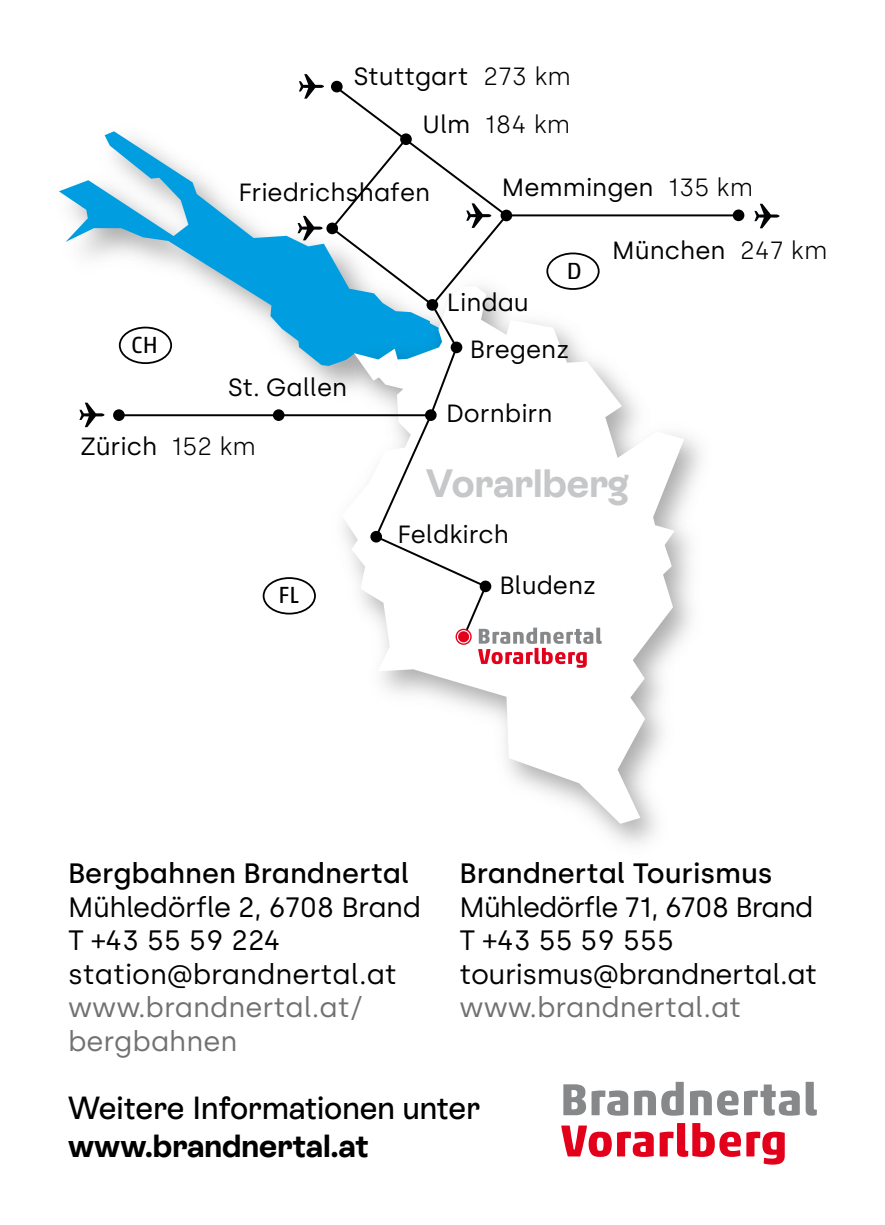
<style>
.page{position:relative;width:885px;height:1225px;background:#fff}
.page>*{position:absolute;margin:0;border:0;box-sizing:border-box;transform-origin:0 0}
.t1{font:700 39.6px "ES Rebond Grotesque";color:#c6c7c8}
.t2{font:500 32px "ES Rebond Grotesque";color:#000}
.t3{font:700 32px "ES Rebond Grotesque";color:#000}
.t4{font:28px/33.6px "Silka";letter-spacing:-.015em;color:#000}
.t5{font:28px/33.6px "Silka";color:#707172}
.t6{font:500 28px "Silka";color:#000}
.t7{font:24.8px "Silka";color:#000}
.t8{font:300 24.8px "Silka";color:#000}
.t9{font:23.6px "Akko Pro";color:#000}
.s1{font-weight:300}
.s2{font-weight:400}
</style>
<div class="page">
<svg style="left:59px;top:131px;width:238px;height:233px"></svg>
<svg style="left:375px;top:359px;width:309px;height:465px"></svg>
<hr style="left:120px;top:414px;width:311px;height:2px;background:#000">
<hr style="left:506px;top:214px;width:232px;height:2px;background:#000">
<div style="left:732px;top:209px;width:12px;height:12px;background:#000;border-radius:50%"></div>
<div style="left:273px;top:409px;width:11px;height:12px;background:#000;border-radius:50%"></div>
<div style="left:113px;top:409px;width:12px;height:12px;background:#000;border-radius:50%"></div>
<svg style="left:79px;top:402px;width:25px;height:25px"></svg>
<svg style="left:754px;top:204px;width:25px;height:24px"></svg>
<div style="left:119px;top:327px;width:53px;height:37px;border:2px solid #000;border-radius:50%"></div>
<div style="left:263px;top:577px;width:53px;height:37px;border:2px solid #000;border-radius:50%"></div>
<svg style="left:297px;top:74px;width:304px;height:594px"></svg>
<svg style="left:561px;top:1123px;width:223px;height:41px"></svg>
<svg style="left:563px;top:1084px;width:65px;height:31px"></svg>
<svg style="left:634px;top:1081px;width:49px;height:34px"></svg>
<svg style="left:690px;top:1090px;width:21px;height:25px"></svg>
<svg style="left:717px;top:1090px;width:21px;height:25px"></svg>
<svg style="left:744px;top:1084px;width:55px;height:31px"></svg>
<svg style="left:805px;top:1081px;width:11px;height:34px"></svg>
<p class="t7" style="left:354px;top:62px;width:219px">Stuttgart <span class="s1">273 km</span></p>
<p class="t8" style="left:422px;top:110px;width:149px"><span class="s2">Ulm</span> 184 km</p>
<p class="t7" style="left:238px;top:178px;width:193px">Friedrichshafen</p>
<p class="t7" style="left:502px;top:172px;width:253px">Memmingen <span class="s1">135 km</span></p>
<p class="t7" style="left:447px;top:287px;width:83px">Lindau</p>
<p class="t9" style="left:566px;top:256px;width:17px">D</p>
<p class="t7" style="left:612px;top:236px;width:217px">München <span class="s1">247 km</span></p>
<p class="t9" style="left:131px;top:330px;width:28px">CH</p>
<p class="t7" style="left:470px;top:334px;width:101px">Bregenz</p>
<p class="t7" style="left:228px;top:373px;width:121px">St. Gallen</p>
<p class="t7" style="left:80px;top:432px;width:177px">Zürich <span class="s1">152 km</span></p>
<p class="t9" style="left:278px;top:581px;width:22px">FL</p>
<p class="t7" style="left:446px;top:399px;width:108px">Dornbirn</p>
<h1 class="t1" style="left:425px;top:455px;width:205px">Vorarlberg</h1>
<p class="t7" style="left:397px;top:519px;width:113px">Feldkirch</p>
<p class="t7" style="left:499px;top:570px;width:98px">Bludenz</p>
<p class="t6" style="left:68px;top:856px;width:343px">Bergbahnen Brandnertal</p>
<p class="t4" style="left:68px;top:890px;width:354px">Mühledörfle 2, 6708 Brand<br>T +43 55 59 224 station@brandnertal.at</p>
<p class="t5" style="left:68px;top:990px;width:297px">www.brandnertal.at/ bergbahnen</p>
<p class="t6" style="left:459px;top:856px;width:315px">Brandnertal Tourismus</p>
<p class="t4" style="left:459px;top:890px;width:359px">Mühledörfle 71, 6708 Brand<br>T +43 55 59 555 tourismus@brandnertal.at</p>
<p class="t5" style="left:459px;top:990px;width:283px">www.brandnertal.at</p>
<p class="t2" style="left:68px;top:1086px;width:413px">Weitere Informationen unter</p>
<p class="t3" style="left:68px;top:1123px;width:302px">www.brandnertal.at</p>
</div>
